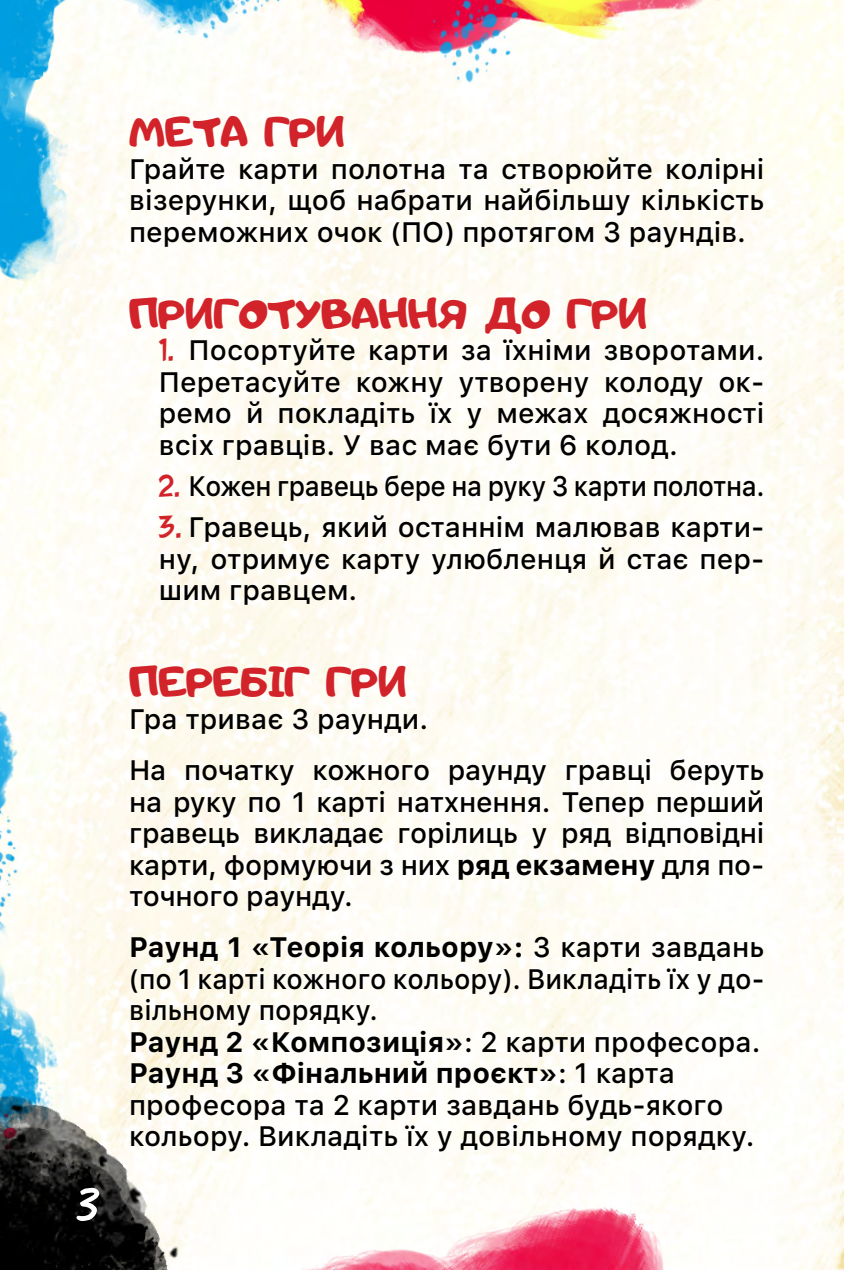
<style>
.page{position:relative;width:844px;height:1270px;background:#fff}
.page>*{position:absolute;margin:0;border:0;box-sizing:border-box;transform-origin:0 0}
.t1{font:700 59.5px "Caveat";color:#fff}
.t2{font:49px "Adigiana Extreme";color:#d2232a}
.t3{font:500 28px/31.5px "SFUI Text";color:#000;text-align:justify}
.t4{font:500 28px/41.3px "SFUI Text";letter-spacing:-.02em;color:#000;scale:.93 1}
.s1{font-family:"Gorilla Milkshake";font-weight:400;font-size:35px;color:#d2232a}
.s2{font-weight:700}
</style>
<div class="page">
<img style="left:0;top:0;width:843px;height:1270px">
<img style="left:0;top:1096px;width:178px;height:174px">
<h1 class="t1" style="left:68px;top:1163px;width:28px">3</h1>
<h2 class="t2" style="left:129px;top:99px;width:217px">МЕТА ГРИ</h2>
<p class="t3" style="left:129px;top:152px;width:636px">Грайте карти полотна та створюйте колірні візерунки, щоб набрати найбільшу кількість переможних очок (ПО) протягом 3 раундів.</p>
<h2 class="t2" style="left:129px;top:281px;width:519px">ПРИГОТУВАННЯ ДО ГРИ</h2>
<p class="t3" style="left:159px;top:333px;width:607px"><span class="s1">1.</span> Посортуйте карти за їхніми зворотами.<br>Перетасуйте кожну утворену колоду ок&shy;ремо й покладіть їх у межах досяжності всіх гравців. У вас має бути 6 колод.</p>
<p class="t4" style="left:159px;top:464px;width:652px"><span class="s1">2.</span> Кожен гравець бере на руку 3 карти полотна.<br><span class="s1">3.</span>Гравець, який останнім малював карти-</p>
<p class="t3" style="left:159px;top:542px;width:607px">ну, отримує карту улюбленця й стає пер&shy;шим гравцем.</p>
<h2 class="t2" style="left:129px;top:649px;width:279px">ПЕРЕБІГ ГРИ</h2>
<p class="t3" style="left:129px;top:692px;width:636px;line-height:51.4px">Гра триває 3 раунди.<br>На початку кожного раунду гравці беруть</p>
<p class="t3" style="left:129px;top:785px;width:636px">на руку по 1 карті натхнення. Тепер перший гравець викладає горілиць у ряд відповідні карти, формуючи з них <span class="s2">ряд екзамену</span> для по&shy;точного раунду.</p>
<p class="t3" style="left:129px;top:930px;width:636px;text-align:left"><span class="s2">Раунд 1 «Теорія кольору»:</span> 3 карти завдань (по 1 карті кожного кольору). Викладіть їх у до&shy;вільному порядку.<br><span class="s2">Раунд 2 «Композиція»</span>: 2 карти професора.<br><span class="s2">Раунд 3 «Фінальний проєкт»</span>: 1 карта професора та 2 карти завдань будь-якого кольору. Викладіть їх у довільному порядку.</p>
</div>
